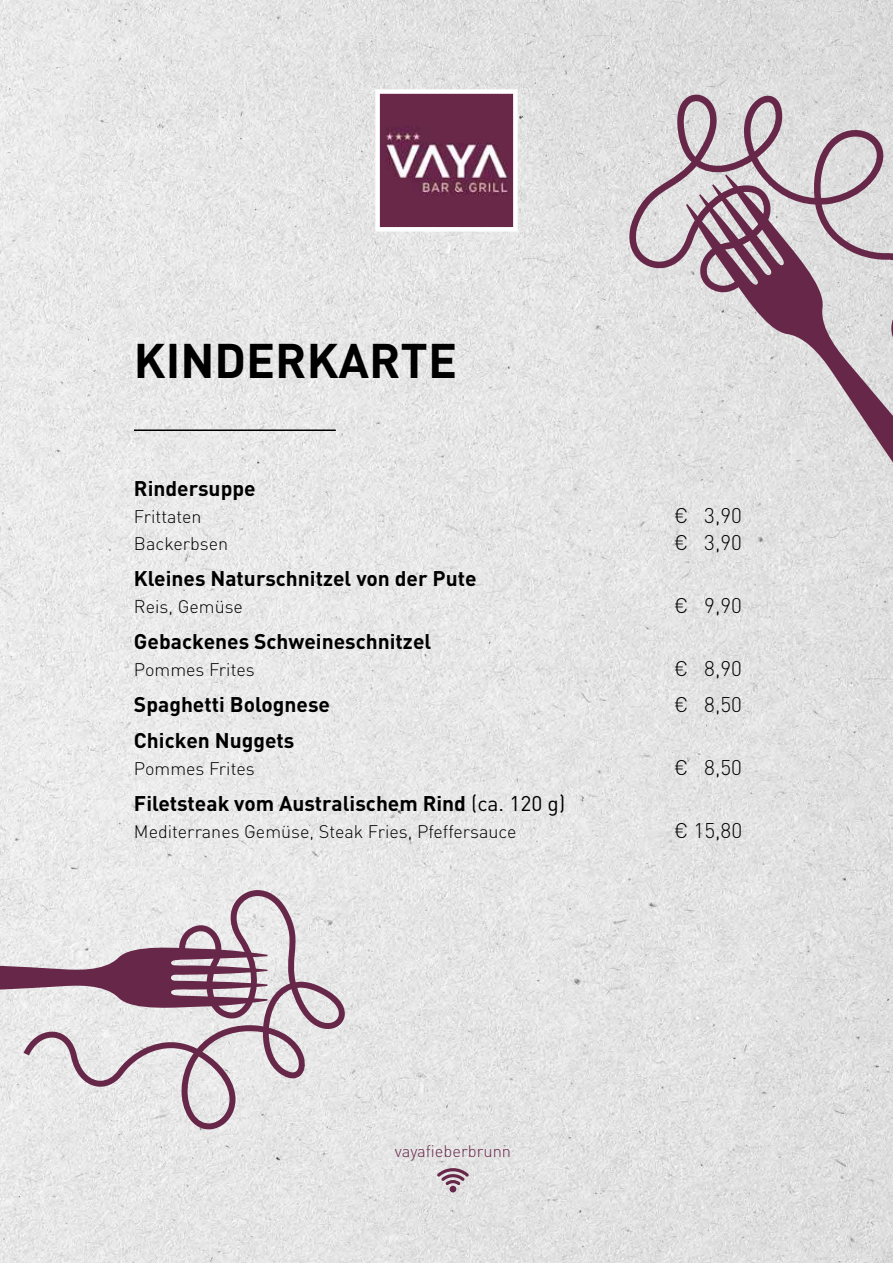
<style>
.page{position:relative;width:893px;height:1263px;background:#fff}
.page>*{position:absolute;margin:0;border:0;box-sizing:border-box;transform-origin:0 0}
.t1{font:700 48px "DIN";color:#000}
.t2{font:700 21px "DIN";color:#000}
.t3{font:300 21px "DIN";color:#000}
.t4{font:300 18px "DIN";color:#000}
.t5{font:300 16.5px "DIN";color:#672749}
.s1{font-weight:400}
</style>
<div class="page">
<img style="left:0;top:0;width:893px;height:1263px">
<svg style="left:437px;top:1168px;width:32px;height:24px"></svg>
<img style="left:380px;top:94px;width:133px;height:133px">
<div style="left:375px;top:89px;width:143px;height:143px;border:4px solid #fff"></div>
<hr style="left:134px;top:429px;width:202px;height:2px;background:#000">
<svg style="left:0;top:943px;width:24px;height:69px"></svg>
<svg style="left:24px;top:890px;width:322px;height:240px;background:#d0c4cb"></svg>
<svg style="left:686px;top:358px;width:207px;height:258px;background:#dbd8da"></svg>
<svg style="left:627px;top:93px;width:266px;height:265px;background:#c4b6bd"></svg>
<h1 class="t1" style="left:134px;top:329px;width:325px">KINDERKARTE</h1>
<p class="t2" style="left:134px;top:475px;width:123px">Rindersuppe</p>
<p class="t4" style="left:134px;top:506px;width:69px">Frittaten</p>
<p class="t3" style="left:674px;top:503px;width:70px">€ 3,90</p>
<p class="t4" style="left:134px;top:533px;width:96px">Backerbsen</p>
<p class="t3" style="left:674px;top:530px;width:70px">€ 3,90</p>
<p class="t2" style="left:134px;top:565px;width:344px">Kleines Naturschnitzel von der Pute</p>
<p class="t4" style="left:134px;top:596px;width:111px">Reis, Gemüse</p>
<p class="t3" style="left:674px;top:593px;width:70px">€ 9,90</p>
<p class="t2" style="left:134px;top:628px;width:299px">Gebackenes Schweineschnitzel</p>
<p class="t4" style="left:134px;top:659px;width:122px">Pommes Frites</p>
<p class="t3" style="left:674px;top:656px;width:70px">€ 8,90</p>
<p class="t2" style="left:134px;top:691px;width:198px">Spaghetti Bolognese</p>
<p class="t3" style="left:674px;top:692px;width:70px">€ 8,50</p>
<p class="t2" style="left:134px;top:727px;width:162px">Chicken Nuggets</p>
<p class="t4" style="left:134px;top:758px;width:122px">Pommes Frites</p>
<p class="t3" style="left:674px;top:755px;width:70px">€ 8,50</p>
<p class="t2" style="left:134px;top:790px;width:433px">Filetsteak vom Australischem Rind <span class="s1">(ca. 120 g)</span></p>
<p class="t4" style="left:134px;top:821px;width:384px">Mediterranes Gemüse, Steak Fries, Pfeffersauce</p>
<p class="t3" style="left:674px;top:818px;width:70px">€ 15,80</p>
<p class="t5" style="left:395px;top:1141px;width:118px">vayafieberbrunn</p>
</div>
